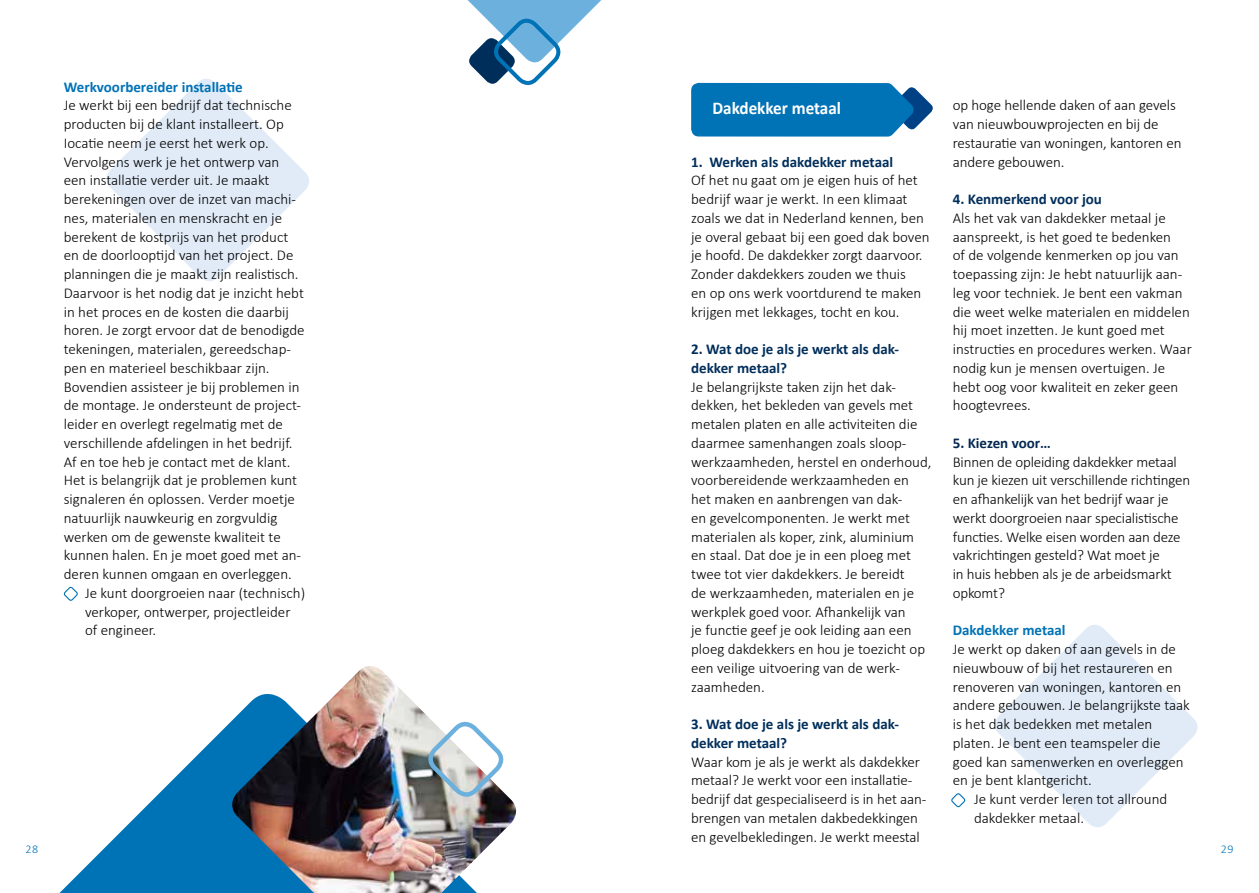
<style>
.page{position:relative;width:1259px;height:893px;background:#fff}
.page>*{position:absolute;margin:0;border:0;box-sizing:border-box;transform-origin:0 0}
.t1{font:700 18px "Calibri";color:#fff;scale:.95 1}
.t2{font:300 15px/18.8px "Calibri";color:#000}
.t3{font:700 15px/18.8px "Calibri";color:#002e5b}
.t4{font:700 15px "Calibri";color:#0072b6}
.t5{font:700 15px "Calibri";color:#042952}
.t6{font:300 12px "Calibri";color:#0072b6}
.s1{color:#0072b6}
</style>
<div class="page">
<svg style="left:106px;top:79px;width:203px;height:202px"></svg>
<svg style="left:59px;top:727px;width:166px;height:166px"></svg>
<img style="left:225px;top:666px;width:292px;height:227px">
<svg style="left:425px;top:719px;width:81px;height:80px"></svg>
<svg style="left:63px;top:586px;width:15px;height:15px"></svg>
<svg style="left:995px;top:625px;width:203px;height:202px"></svg>
<svg style="left:951px;top:793px;width:14px;height:15px"></svg>
<svg style="left:691px;top:83px;width:242px;height:54px;background:#147bb9"></svg>
<svg style="left:467px;top:0;width:134px;height:86px"></svg>
<p class="t4" style="left:64px;top:77px;width:180px">Werkvoorbereider installatie</p>
<p class="t2" style="left:64px;top:96px;width:242px">Je werkt bij een bedrijf dat technische producten bij de klant installeert. Op Iocatie neem je eerst het werk op.<br>Vervolgens werk je het ontwerp van een installatie verder uit. Je maakt berekeningen over de inzet van machi&shy;nes, materialen en menskracht en je berekent de kostprijs van het product en de doorlooptijd van het project. De planningen die je maakt zijn realistisch.<br>Daarvoor is het nodig dat je inzicht hebt in het proces en de kosten die daarbij horen. Je zorgt ervoor dat de benodigde tekeningen, materialen, gereedschap&shy;pen en materieel beschikbaar zijn.<br>Bovendien assisteer je bij problemen in de montage. Je ondersteunt de project&shy;leider en overlegt regelmatig met de verschillende afdelingen in het bedrijf.<br>Af en toe heb je contact met de klant.<br>Het is belangrijk dat je problemen kunt signaleren én oplossen. Verder moetje natuurlijk nauwkeurig en zorgvuldig werken om de gewenste kwaliteit te kunnen halen. En je moet goed met an&shy;deren kunnen omgaan en overleggen.</p>
<p class="t2" style="left:85px;top:583px;width:222px;text-indent:-21px"><span class="s1">•</span> Je kunt doorgroeien naar (technisch) verkoper, ontwerper, projectleider of engineer.</p>
<p class="t2" style="left:952px;top:96px;width:230px">op hoge hellende daken of aan gevels van nieuwbouwprojecten en bij de restauratie van woningen, kantoren en andere gebouwen.</p>
<p class="t3" style="left:952px;top:190px;width:151px">4. Kenmerkend voor jou</p>
<p class="t2" style="left:952px;top:208px;width:241px">Als het vak van dakdekker metaal je aanspreekt, is het goed te bedenken<br>of de volgende kenmerken op jou van toepassing zijn: Je hebt natuurlijk aan&shy;leg voor techniek. Je bent een vakman die weet welke materialen en middelen hij moet inzetten. Je kunt goed met instructies en procedures werken. Waar nodig kun je mensen overtuigen. Je hebt oog voor kwaliteit en zeker geen hoogtevrees.</p>
<p class="t5" style="left:952px;top:433px;width:100px">5. Kiezen voor…</p>
<p class="t2" style="left:952px;top:452px;width:239px">Binnen de opleiding dakdekker metaal kun je kiezen uit verschillende richtingen en afhankelijk van het bedrijf waar je werkt doorgroeien naar specialistische functies. Welke eisen worden aan deze vakrichtingen gesteld? Wat moet je<br>in huis hebben als je de arbeidsmarkt opkomt?</p>
<p class="t4" style="left:952px;top:621px;width:114px">Dakdekker metaal</p>
<p class="t2" style="left:952px;top:640px;width:239px">Je werkt op daken of aan gevels in de nieuwbouw of bij het restaureren en renoveren van woningen, kantoren en andere gebouwen. Je belangrijkste taak is het dak bedekken met metalen platen. Je bent een teamspeler die goed kan samenwerken en overleggen en je bent klantgericht.</p>
<p class="t2" style="left:974px;top:790px;width:195px;text-indent:-21px"><span class="s1">•</span> Je kunt verder leren tot allround dakdekker metaal.</p>
<p class="t1" style="left:712px;top:97px;width:137px">Dakdekker metaal</p>
<p class="t3" style="left:691px;top:152px;width:203px">1. Werken als dakdekker metaal</p>
<p class="t2" style="left:691px;top:171px;width:240px">Of het nu gaat om je eigen huis of het bedrijf waar je werkt. In een klimaat zoals we dat in Nederland kennen, ben je overal gebaat bij een goed dak boven je hoofd. De dakdekker zorgt daarvoor.<br>Zonder dakdekkers zouden we thuis<br>en op ons werk voortdurend te maken krijgen met lekkages, tocht en kou.</p>
<p class="t3" style="left:691px;top:340px;width:209px">2. Wat doe je als je werkt als dak&shy;dekker metaal?</p>
<p class="t2" style="left:691px;top:377px;width:242px">Je belangrijkste taken zijn het dak&shy;dekken, het bekleden van gevels met metalen platen en alle activiteiten die daarmee samenhangen zoals sloop&shy;werkzaamheden, herstel en onderhoud, voorbereidende werkzaamheden en het maken en aanbrengen van dak-<br>en gevelcomponenten. Je werkt met materialen als koper, zink, aluminium en staal. Dat doe je in een ploeg met twee tot vier dakdekkers. Je bereidt<br>de werkzaamheden, materialen en je werkplek goed voor. Afhankelijk van<br>je functie geef je ook leiding aan een ploeg dakdekkers en hou je toezicht op een veilige uitvoering van de werk&shy;zaamheden.</p>
<p class="t3" style="left:691px;top:715px;width:209px">3. Wat doe je als je werkt als dak&shy;dekker metaal?</p>
<p class="t2" style="left:691px;top:752px;width:237px">Waar kom je als je werkt als dakdekker metaal? Je werkt voor een installatie&shy;bedrijf dat gespecialiseerd is in het aan&shy;brengen van metalen dakbedekkingen en gevelbekledingen. Je werkt meestal</p>
<p class="t6" style="left:26px;top:842px;width:14px">28</p>
<p class="t6" style="left:1220px;top:842px;width:14px">29</p>
</div>
